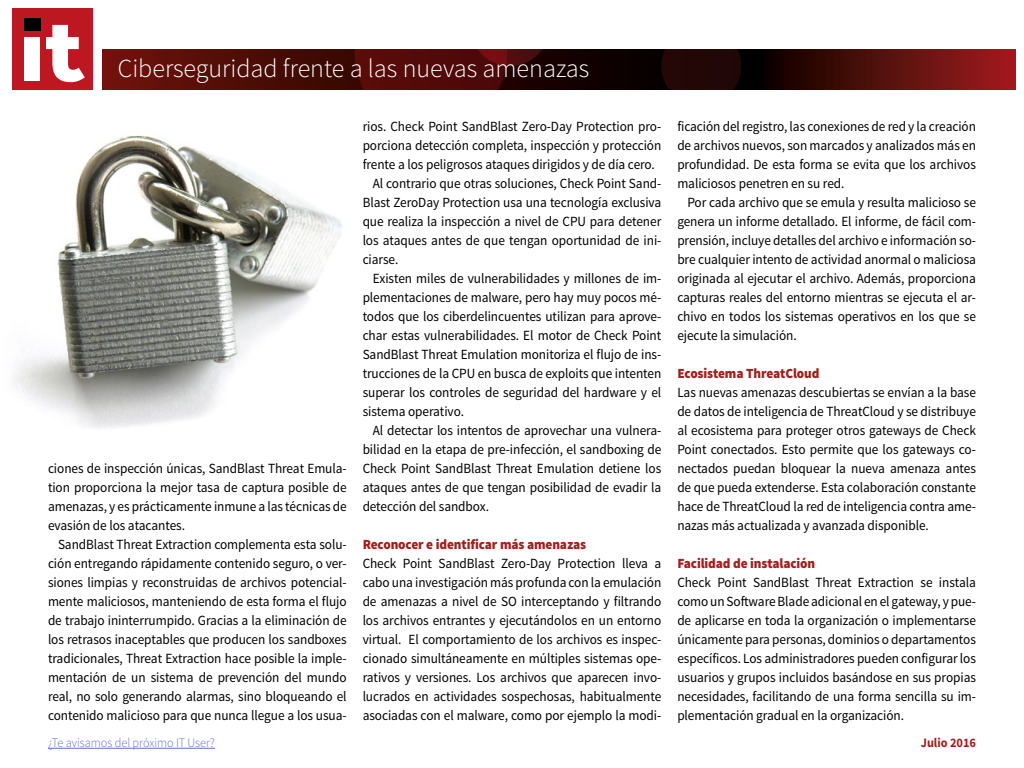
<style>
.page{position:relative;width:1024px;height:768px;background:#fff}
.page>*{position:absolute;margin:0;border:0;box-sizing:border-box;transform-origin:0 0}
.t1{font:300 26px "Source Sans Pro";color:#fff}
.t2{font:14px/19px "Source Sans Pro";letter-spacing:-.005em;color:#000;text-align:justify;scale:.95 1}
.t3{font:900 14px "Source Sans Pro";letter-spacing:-.01em;color:#a0211f;scale:.95 1}
.t4{font:300 13px "Source Sans Pro";letter-spacing:-.005em;color:#616cda;scale:.95 1}
.t5{font:700 13px "Source Sans Pro";letter-spacing:-.005em;color:#a0211f;scale:.95 1}
</style>
<div class="page">
<svg style="left:102px;top:49px;width:914px;height:41px;background:#440b07"></svg>
<svg style="left:355px;top:49px;width:195px;height:41px;background:#490808"></svg>
<div style="left:661px;top:49px;width:80px;height:41px;background:#230707"></div>
<div style="left:12px;top:9px;width:80px;height:81px;background:#bd1822"></div>
<div style="left:24px;top:19px;width:17px;height:12px;background:#000"></div>
<div style="left:25px;top:37px;width:15px;height:44px;background:#fff"></div>
<svg style="left:46px;top:25px;width:39px;height:57px"></svg>
<hr style="left:48px;top:748px;width:167px;height:1px;background:#616cda">
<img style="left:14px;top:135px;width:328px;height:293px">
<img style="left:984px;top:57px;width:21px;height:27px">
<h1 class="t1" style="left:118px;top:52px;width:473px">Ciberseguridad frente a las nuevas amenazas</h1>
<p class="t2" style="left:48px;top:459px;width:316px">ciones de inspección únicas, SandBlast Threat Emula&shy;tion proporciona la mejor tasa de captura posible de amenazas, y es prácticamente inmune a las técnicas de evasión de los atacantes.</p>
<p class="t2" style="left:48px;top:535px;width:316px;text-indent:10px">SandBlast Threat Extraction complementa esta solu&shy;ción entregando rápidamente contenido seguro, o ver&shy;siones limpias y reconstruidas de archivos potencial&shy;mente maliciosos, manteniendo de esta forma el flujo de trabajo ininterrumpido. Gracias a la eliminación de los retrasos inaceptables que producen los sandboxes tradicionales, Threat Extraction hace posible la imple&shy;mentación de un sistema de prevención del mundo real, no solo generando alarmas, sino bloqueando el contenido malicioso para que nunca llegue a los usua-</p>
<p class="t2" style="left:363px;top:117px;width:316px">rios. Check Point SandBlast Zero-Day Protection pro-</p>
<p class="t2" style="left:363px;top:136px;width:316px">porciona detección completa, inspección y protección</p>
<p class="t2" style="left:363px;top:155px;width:309px">frente a los peligrosos ataques dirigidos y de día cero.</p>
<p class="t2" style="left:373px;top:174px;width:305px">Al contrario que otras soluciones, Check Point Sand-</p>
<p class="t2" style="left:363px;top:193px;width:316px">Blast ZeroDay Protection usa una tecnología exclusiva</p>
<p class="t2" style="left:363px;top:212px;width:316px">que realiza la inspección a nivel de CPU para detener</p>
<p class="t2" style="left:363px;top:231px;width:316px">los ataques antes de que tengan oportunidad de ini-</p>
<p class="t2" style="left:363px;top:250px;width:39px">ciarse.</p>
<p class="t2" style="left:373px;top:269px;width:305px">Existen miles de vulnerabilidades y millones de im-</p>
<p class="t2" style="left:363px;top:288px;width:316px">plementaciones de malware, pero hay muy pocos mé-</p>
<p class="t2" style="left:363px;top:307px;width:316px">todos que los ciberdelincuentes utilizan para aprove-</p>
<p class="t2" style="left:363px;top:326px;width:316px">char estas vulnerabilidades. El motor de Check Point</p>
<p class="t2" style="left:363px;top:345px;width:316px">SandBlast Threat Emulation monitoriza el flujo de ins-</p>
<p class="t2" style="left:363px;top:364px;width:316px">trucciones de la CPU en busca de exploits que intenten</p>
<p class="t2" style="left:363px;top:383px;width:316px">superar los controles de seguridad del hardware y el</p>
<p class="t2" style="left:363px;top:402px;width:108px">sistema operativo.</p>
<p class="t2" style="left:373px;top:421px;width:305px">Al detectar los intentos de aprovechar una vulnera-</p>
<p class="t2" style="left:363px;top:440px;width:316px">bilidad en la etapa de pre-infección, el sandboxing de</p>
<p class="t2" style="left:363px;top:459px;width:316px">Check Point SandBlast Threat Emulation detiene los</p>
<p class="t2" style="left:363px;top:478px;width:316px">ataques antes de que tengan posibilidad de evadir la</p>
<p class="t2" style="left:363px;top:497px;width:134px">detección del sandbox.</p>
<p class="t3" style="left:363px;top:535px;width:237px">Reconocer e identificar más amenazas</p>
<p class="t2" style="left:363px;top:554px;width:316px">Check Point SandBlast Zero-Day Protection lleva a cabo una investigación más profunda con la emulación de amenazas a nivel de SO interceptando y filtrando los archivos entrantes y ejecutándolos en un entorno virtual. El comportamiento de los archivos es inspec&shy;cionado simultáneamente en múltiples sistemas ope&shy;rativos y versiones. Los archivos que aparecen invo&shy;lucrados en actividades sospechosas, habitualmente asociadas con el malware, como por ejemplo la modi-</p>
<p class="t2" style="left:677px;top:117px;width:316px">ficación del registro, las conexiones de red y la creación de archivos nuevos, son marcados y analizados más en profundidad. De esta forma se evita que los archivos maliciosos penetren en su red.</p>
<p class="t2" style="left:677px;top:193px;width:316px;text-indent:10px">Por cada archivo que se emula y resulta malicioso se genera un informe detallado. El informe, de fácil com&shy;prensión, incluye detalles del archivo e información so&shy;bre cualquier intento de actividad anormal o maliciosa originada al ejecutar el archivo. Además, proporciona capturas reales del entorno mientras se ejecuta el ar&shy;chivo en todos los sistemas operativos en los que se ejecute la simulación.</p>
<p class="t3" style="left:677px;top:364px;width:151px">Ecosistema ThreatCloud</p>
<p class="t2" style="left:677px;top:383px;width:316px">Las nuevas amenazas descubiertas se envían a la base de datos de inteligencia de ThreatCloud y se distribuye al ecosistema para proteger otros gateways de Check Point conectados. Esto permite que los gateways co&shy;nectados puedan bloquear la nueva amenaza antes de que pueda extenderse. Esta colaboración constante hace de ThreatCloud la red de inteligencia contra ame&shy;nazas más actualizada y avanzada disponible.</p>
<p class="t3" style="left:677px;top:554px;width:147px">Facilidad de instalación</p>
<p class="t2" style="left:677px;top:573px;width:316px">Check Point SandBlast Threat Extraction se instala como un Software Blade adicional en el gateway, y pue&shy;de aplicarse en toda la organización o implementarse únicamente para personas, dominios o departamentos específicos. Los administradores pueden configurar los usuarios y grupos incluidos basándose en sus propias necesidades, facilitando de una forma sencilla su im&shy;plementación gradual en la organización.</p>
<p class="t4" style="left:48px;top:735px;width:177px">¿Te avisamos del próximo IT User?</p>
<p class="t5" style="left:921px;top:734px;width:60px">Julio 2016</p>
</div>
